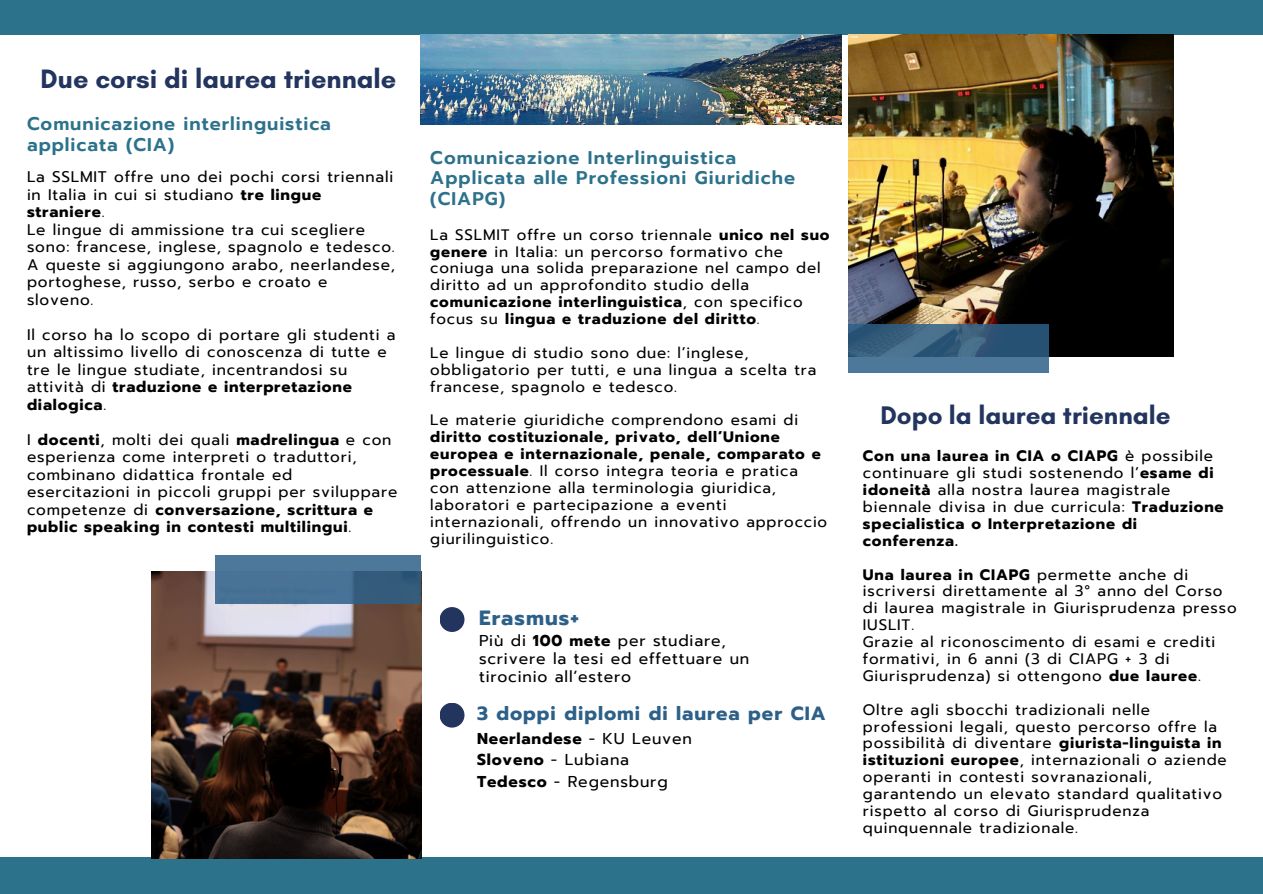
<style>
.page{position:relative;width:1263px;height:894px;background:#fff}
.page>*{position:absolute;margin:0;border:0;box-sizing:border-box;transform-origin:0 0}
.t1{font:700 27.15px "Glacial Indifference";color:#23355e}
.t2{font:700 25.95px "Glacial Indifference";color:#23355e}
.t3{font:700 20.55px "Prompt";letter-spacing:.05em;color:#2d6088}
.t4{font:700 19.05px "Prompt";letter-spacing:.05em;color:#2d6088}
.t5{font:600 18.3px/20.2px "Prompt";letter-spacing:.055em;color:#2c728b}
.t6{font:15.75px/18px "Prompt";letter-spacing:.05em;color:#000}
.t7{font:700 15.75px "Prompt";letter-spacing:.05em;color:#000}
.t8{font:15.3px/17.5px "Prompt";letter-spacing:.05em;color:#000}
.t9{font:15.15px/16.8px "Prompt";letter-spacing:.055em;color:#000}
.s1{font-weight:700}
.s2{font-weight:400}
</style>
<div class="page">
<div style="left:0;top:0;width:1263px;height:35px;background:#2c728b"></div>
<div style="left:0;top:857px;width:1263px;height:36px;background:#2c728b"></div>
<img style="left:421px;top:35px;width:421px;height:89px">
<div style="left:440px;top:607px;width:24px;height:24px;background:#23355e;border-radius:50%"></div>
<div style="left:440px;top:702px;width:24px;height:25px;background:#23355e;border-radius:50%"></div>
<img style="left:848px;top:35px;width:325px;height:321px">
<svg style="left:848px;top:324px;width:200px;height:49px;background:#3c6585"></svg>
<img style="left:151px;top:571px;width:270px;height:287px">
<svg style="left:215px;top:555px;width:206px;height:48px;background:#446e91"></svg>
<p class="t1" style="left:41px;top:62px;width:357px">Due corsi di laurea triennale</p>
<p class="t5" style="left:27px;top:113px;width:305px;line-height:21px">Comunicazione interlinguistica applicata (CIA)</p>
<p class="t8" style="left:27px;top:168px;width:368px">La SSLMIT offre uno dei pochi corsi triennali in Italia in cui si studiano <span class="s1">tre lingue straniere</span>.</p>
<p class="t8" style="left:27px;top:220px;width:369px">Le lingue di ammissione tra cui scegliere sono: francese, inglese, spagnolo e tedesco.</p>
<h3 class="t8" style="left:27px;top:255px;width:370px">A queste si aggiungono arabo, neerlandese, portoghese, russo, serbo e croato e sloveno.</h3>
<p class="t8" style="left:27px;top:325px;width:370px">Il corso ha lo scopo di portare gli studenti a un altissimo livello di conoscenza di tutte e tre le lingue studiate, incentrandosi su attività di <span class="s1">traduzione e interpretazione dialogica</span>.</p>
<p class="t8" style="left:27px;top:430px;width:372px">I <span class="s1">docenti</span>, molti dei quali <span class="s1">madrelingua</span> e con esperienza come interpreti o traduttori, combinano didattica frontale ed esercitazioni in piccoli gruppi per sviluppare competenze di <span class="s1">conversazione, scrittura e public speaking in contesti multilingui</span>.</p>
<p class="t5" style="left:430px;top:148px;width:366px">Comunicazione Interlinguistica<br>Applicata alle Professioni Giuridiche (CIAPG)</p>
<p class="t9" style="left:430px;top:226px;width:401px">La SSLMIT offre un corso triennale <span class="s1">unico nel suo genere</span> in Italia: un percorso formativo che coniuga una solida preparazione nel campo del diritto ad un approfondito studio della <span class="s1">comunicazione interlinguistica</span>, con specifico focus su <span class="s1">lingua e traduzione del diritto</span>.</p>
<h1 class="t9" style="left:430px;top:344px;width:388px">Le lingue di studio sono due: l’inglese, obbligatorio per tutti, e una lingua a scelta tra francese, spagnolo e tedesco.</h1>
<p class="t9" style="left:430px;top:412px;width:398px">Le materie giuridiche comprendono esami di <span class="s1">diritto costituzionale, privato, dell’Unione europea e internazionale, penale, comparato e processuale</span>. Il corso integra teoria e pratica con attenzione alla terminologia giuridica, laboratori e partecipazione a eventi internazionali, offrendo un innovativo approccio giurilinguistico.</p>
<p class="t2" style="left:880px;top:399px;width:292px">Dopo la laurea triennale</p>
<p class="t9" style="left:863px;top:447px;width:362px"><span class="s1">Con una laurea in CIA o CIAPG</span> è possibile continuare gli studi sostenendo l’<span class="s1">esame di idoneità</span> alla nostra laurea magistrale biennale divisa in due curricula: <span class="s1">Traduzione specialistica o Interpretazione di conferenza.</span></p>
<p class="t9" style="left:863px;top:566px;width:375px"><span class="s1">Una laurea in CIAPG</span> permette anche di iscriversi direttamente al 3° anno del Corso di laurea magistrale in Giurisprudenza presso IUSLIT.</p>
<p class="t9" style="left:863px;top:633px;width:354px">Grazie al riconoscimento di esami e crediti formativi, in 6 anni (3 di CIAPG + 3 di<br>Giurisprudenza) si ottengono <span class="s1">due lauree</span>.</p>
<h2 class="t9" style="left:863px;top:701px;width:365px">Oltre agli sbocchi tradizionali nelle professioni legali, questo percorso offre la possibilità di diventare <span class="s1">giurista-linguista in istituzioni europee</span>, internazionali o aziende operanti in contesti sovranazionali, garantendo un elevato standard qualitativo rispetto al corso di Giurisprudenza quinquennale tradizionale.</h2>
<p class="t3" style="left:479px;top:602px;width:101px">Erasmus+</p>
<p class="t6" style="left:479px;top:631px;width:272px">Più di <span class="s1">100 mete</span> per studiare, scrivere la tesi ed effettuare un tirocinio all’estero</p>
<p class="t4" style="left:477px;top:699px;width:350px">3 doppi diplomi di laurea per CIA</p>
<p class="t7" style="left:477px;top:726px;width:217px">Neerlandese <span class="s2">- KU Leuven</span></p>
<h1 class="t6" style="left:477px;top:750px;width:154px"><span class="s1">Sloveno</span> - Lubiana</h1>
<p class="t6" style="left:477px;top:772px;width:192px"><span class="s1">Tedesco</span> - Regensburg</p>
</div>
